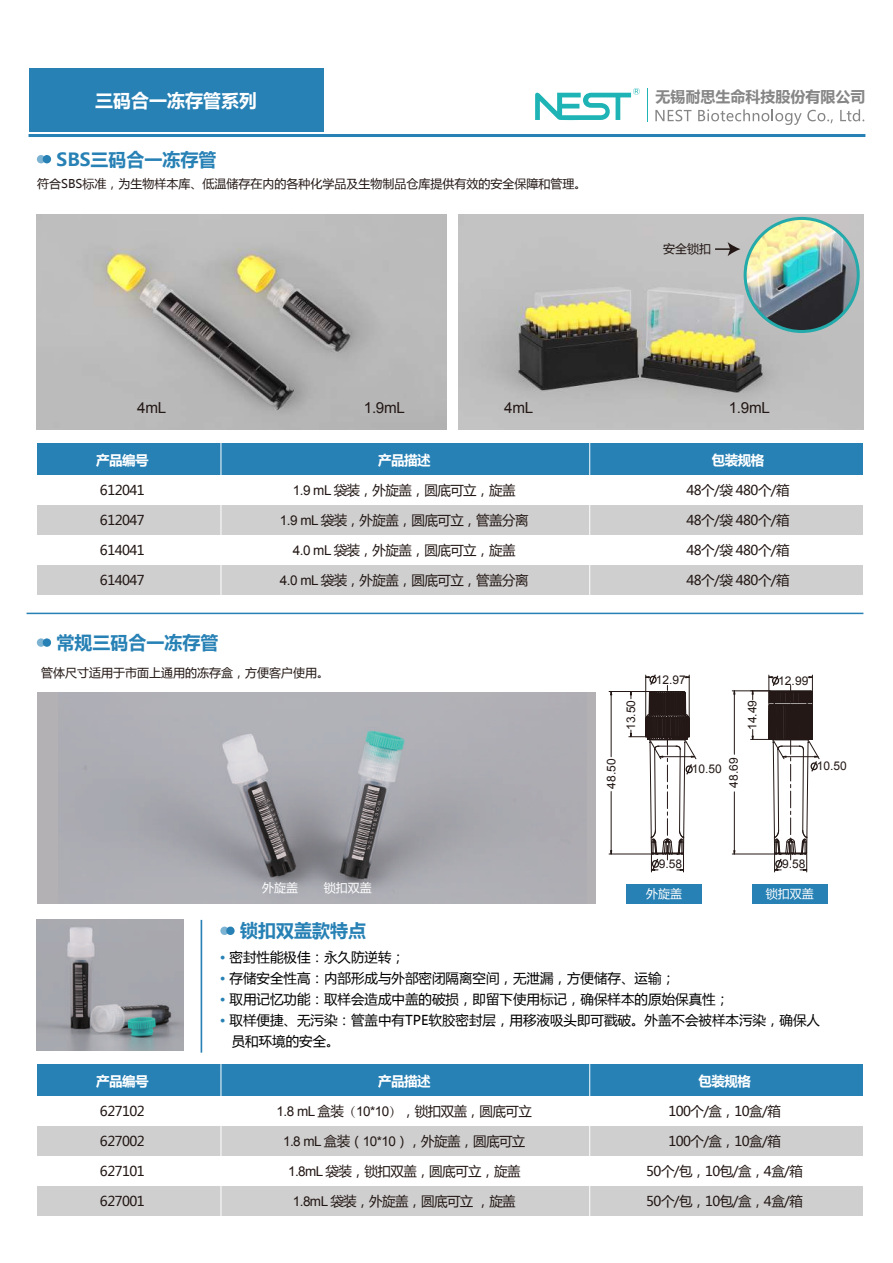
<style>
.page{position:relative;width:893px;height:1263px;background:#fff}
.page>*{position:absolute;margin:0;border:0;box-sizing:border-box;transform-origin:0 0}
.t1{font:700 18px "Microsoft Ya Hei";color:#2781b5}
.t2{font:700 18px "Microsoft Ya Hei";color:#fff}
.t3{font:15.15px "Arial";letter-spacing:-.02em;color:#231815}
.t4{font:700 15px "Microsoft Ya Hei";color:#858685}
.t5{font:13.5px "Microsoft Ya Hei";letter-spacing:-.04em;color:#221714}
.t6{font:13.5px "Microsoft Ya Hei";color:#000}
.t7{font:700 13.5px "Microsoft Ya Hei";letter-spacing:-.04em;color:#fff}
.t8{font:12px "Microsoft Ya Hei";color:#231815}
.t9{font:12px "Arial";color:#231815}
.t10{font:12px "Microsoft Ya Hei";color:#fff}
.s1{font-family:"Arial"}
.s2{font-weight:700;color:#2781b5}
.s3{font-family:"Adobe Song Std";font-weight:300}
</style>
<div class="page">
<img style="left:37px;top:215px;width:410px;height:214px">
<img style="left:459px;top:215px;width:404px;height:214px">
<div style="left:37px;top:692px;width:558px;height:212px;background:#b4b1b5"></div>
<img style="left:58px;top:730px;width:514px;height:166px">
<div style="left:37px;top:443px;width:825px;height:32px;background:#2781b5"></div>
<div style="left:37px;top:505px;width:825px;height:30px;background:#cfcfcf"></div>
<div style="left:37px;top:565px;width:825px;height:30px;background:#cfcfcf"></div>
<hr style="left:221px;top:443px;width:1px;height:153px;background:#fff">
<hr style="left:589px;top:443px;width:1px;height:153px;background:#fff">
<div style="left:37px;top:1064px;width:825px;height:32px;background:#2781b5"></div>
<div style="left:37px;top:1126px;width:825px;height:30px;background:#cfcfcf"></div>
<div style="left:37px;top:1186px;width:825px;height:30px;background:#cfcfcf"></div>
<hr style="left:221px;top:1064px;width:1px;height:153px;background:#fff">
<hr style="left:589px;top:1064px;width:1px;height:153px;background:#fff">
<svg style="left:535px;top:88px;width:105px;height:32px"></svg>
<hr style="left:647px;top:88px;width:1px;height:34px;background:#1eb4b5">
<svg style="left:655px;top:110px;width:36px;height:11px"></svg>
<svg style="left:698px;top:109px;width:135px;height:16px"></svg>
<svg style="left:840px;top:109px;width:24px;height:12px"></svg>
<hr style="left:201px;top:920px;width:1px;height:133px;background:#2781b5">
<hr style="left:27px;top:613px;width:836px;height:1px;background:#2781b5">
<hr style="left:29px;top:134px;width:836px;height:3px;background:#2781b5">
<div style="left:29px;top:68px;width:294px;height:63px;background:#2781b5"></div>
<svg style="left:37px;top:155px;width:8px;height:8px"></svg>
<div style="left:43px;top:155px;width:8px;height:8px;background:#2781b5;border-radius:50%"></div>
<svg style="left:37px;top:638px;width:8px;height:9px"></svg>
<div style="left:43px;top:638px;width:8px;height:9px;background:#2781b5;border-radius:50%"></div>
<svg style="left:220px;top:926px;width:9px;height:9px"></svg>
<div style="left:226px;top:926px;width:9px;height:9px;background:#2781b5;border-radius:50%"></div>
<hr style="left:609px;top:854px;width:43px;height:1px;background:#231815">
<hr style="left:609px;top:691px;width:41px;height:1px;background:#231815">
<hr style="left:611px;top:791px;width:1px;height:60px;background:#231815">
<hr style="left:611px;top:695px;width:1px;height:62px;background:#231815">
<svg style="left:610px;top:850px;width:3px;height:5px"></svg>
<svg style="left:629px;top:674px;width:191px;height:198px"></svg>
<div style="left:627px;top:884px;width:75px;height:20px;background:#2781b5"></div>
<div style="left:752px;top:884px;width:75px;height:20px;background:#2781b5"></div>
<img style="left:37px;top:920px;width:147px;height:130px">
<img style="left:745px;top:218px;width:113px;height:113px;border-radius:57px">
<div style="left:744px;top:217px;width:116px;height:116px;border:3px solid #23aaab;border-radius:50%"></div>
<svg style="left:715px;top:242px;width:25px;height:14px"></svg>
<h1 class="t2" style="left:95px;top:88px;width:163px">三码合一冻存管系列</h1>
<h1 class="t1" style="left:57px;top:147px;width:161px">SBS三码合一冻存管</h1>
<p class="t8" style="left:37px;top:176px;width:551px">符合SBS标准，为生物样本库、低温储存在内的各种化学品及生物制品仓库提供有效的安全保障和管理。</p>
<p class="t4" style="left:655px;top:86px;width:212px">无锡耐思生命科技股份有限公司</p>
<p class="t8" style="left:663px;top:241px;width:49px">安全锁扣</p>
<p class="t3" style="left:137px;top:398px;width:30px">4mL</p>
<p class="t3" style="left:364px;top:398px;width:43px">1.9mL</p>
<p class="t3" style="left:504px;top:398px;width:30px">4mL</p>
<p class="t3" style="left:729px;top:398px;width:43px">1.9mL</p>
<p class="t7" style="left:96px;top:451px;width:54px">产品编号</p>
<p class="t5" style="left:100px;top:481px;width:46px">612041</p>
<p class="t5" style="left:100px;top:511px;width:46px">612047</p>
<p class="t5" style="left:100px;top:541px;width:46px">614041</p>
<p class="t5" style="left:100px;top:571px;width:46px">614047</p>
<h1 class="t1" style="left:57px;top:629px;width:163px">常规三码合一冻存管</h1>
<p class="t7" style="left:378px;top:451px;width:54px">产品描述</p>
<p class="t5" style="left:293px;top:481px;width:224px"><span class="s1">1.9 mL</span> 袋装，外旋盖，圆底可立，旋盖</p>
<p class="t5" style="left:280px;top:511px;width:250px"><span class="s1">1.9 mL</span> 袋装，外旋盖，圆底可立，管盖分离</p>
<p class="t5" style="left:293px;top:541px;width:224px"><span class="s1">4.0 mL</span> 袋装，外旋盖，圆底可立，旋盖</p>
<p class="t5" style="left:280px;top:571px;width:250px"><span class="s1">4.0 mL</span> 袋装，外旋盖，圆底可立，管盖分离</p>
<p class="t8" style="left:41px;top:665px;width:289px">管体尺寸适用于市面上通用的冻存盒，方便客户使用。</p>
<p class="t10" style="left:262px;top:880px;width:37px">外旋盖</p>
<p class="t10" style="left:324px;top:880px;width:49px">锁扣双盖</p>
<h1 class="t1" style="left:240px;top:918px;width:127px">锁扣双盖款特点</h1>
<p class="t7" style="left:712px;top:451px;width:54px">包装规格</p>
<p class="t5" style="left:687px;top:481px;width:105px">48个/袋 480个/箱</p>
<p class="t5" style="left:687px;top:511px;width:105px">48个/袋 480个/箱</p>
<p class="t5" style="left:687px;top:541px;width:105px">48个/袋 480个/箱</p>
<p class="t5" style="left:687px;top:571px;width:105px">48个/袋 480个/箱</p>
<p class="t9" style="left:623px;top:730px;width:32px;rotate:-90deg">13.50</p>
<p class="t9" style="left:656px;top:672px;width:32px">12.97</p>
<p class="t9" style="left:745px;top:730px;width:32px;rotate:-90deg">14.49</p>
<p class="t9" style="left:778px;top:673px;width:32px">12.99</p>
<p class="t9" style="left:603px;top:789px;width:32px;rotate:-90deg">48.50</p>
<p class="t9" style="left:726px;top:787px;width:32px;rotate:-90deg">48.69</p>
<p class="t9" style="left:692px;top:761px;width:32px">10.50</p>
<p class="t9" style="left:817px;top:758px;width:32px">10.50</p>
<p class="t9" style="left:659px;top:856px;width:25px">9.58</p>
<p class="t9" style="left:782px;top:856px;width:25px">9.58</p>
<p class="t10" style="left:646px;top:886px;width:37px">外旋盖</p>
<p class="t10" style="left:766px;top:886px;width:49px">锁扣双盖</p>
<p class="t7" style="left:96px;top:1072px;width:54px">产品编号</p>
<p class="t5" style="left:100px;top:1102px;width:46px">627102</p>
<p class="t5" style="left:100px;top:1132px;width:46px">627002</p>
<p class="t5" style="left:100px;top:1162px;width:46px">627101</p>
<p class="t5" style="left:100px;top:1192px;width:46px">627001</p>
<p class="t6" style="left:220px;top:948px;width:187px"><span class="s2">·</span> 密封性能极佳：永久防逆转；</p>
<p class="t6" style="left:220px;top:969px;width:457px"><span class="s2">·</span> 存储安全性高：内部形成与外部密闭隔离空间，无泄漏，方便储存、运输；</p>
<p class="t6" style="left:220px;top:990px;width:511px"><span class="s2">·</span> 取用记忆功能：取样会造成中盖的破损，即留下使用标记，确保样本的原始保真性；</p>
<p class="t6" style="left:220px;top:1011px;width:602px"><span class="s2">·</span> 取样便捷、无污染：管盖中有TPE软胶密封层，用移液吸头即可戳破。外盖不会被样本污染，确保人</p>
<p class="t6" style="left:232px;top:1032px;width:109px">员和环境的安全。</p>
<p class="t7" style="left:378px;top:1072px;width:54px">产品描述</p>
<p class="t5" style="left:277px;top:1102px;width:257px"><span class="s1">1.8 mL</span> 盒装<span class="s3">（</span><span class="s1">10*10</span><span class="s3">）</span>，锁扣双盖，圆底可立</p>
<p class="t5" style="left:283px;top:1132px;width:244px"><span class="s1">1.8 mL</span> 盒装（<span class="s1">10*10</span>），外旋盖，圆底可立</p>
<p class="t5" style="left:288px;top:1162px;width:234px"><span class="s1">1.8mL</span> 袋装，锁扣双盖，圆底可立，旋盖</p>
<p class="t5" style="left:293px;top:1192px;width:224px"><span class="s1">1.8mL</span> 袋装，外旋盖，圆底可立 ，旋盖</p>
<p class="t7" style="left:698px;top:1072px;width:54px">包装规格</p>
<p class="t5" style="left:668px;top:1102px;width:114px">100个/盒，10盒/箱</p>
<p class="t5" style="left:668px;top:1132px;width:114px">100个/盒，10盒/箱</p>
<p class="t5" style="left:646px;top:1162px;width:158px">50个/包，10包/盒，4盒/箱</p>
<p class="t5" style="left:646px;top:1192px;width:158px">50个/包，10包/盒，4盒/箱</p>
</div>
